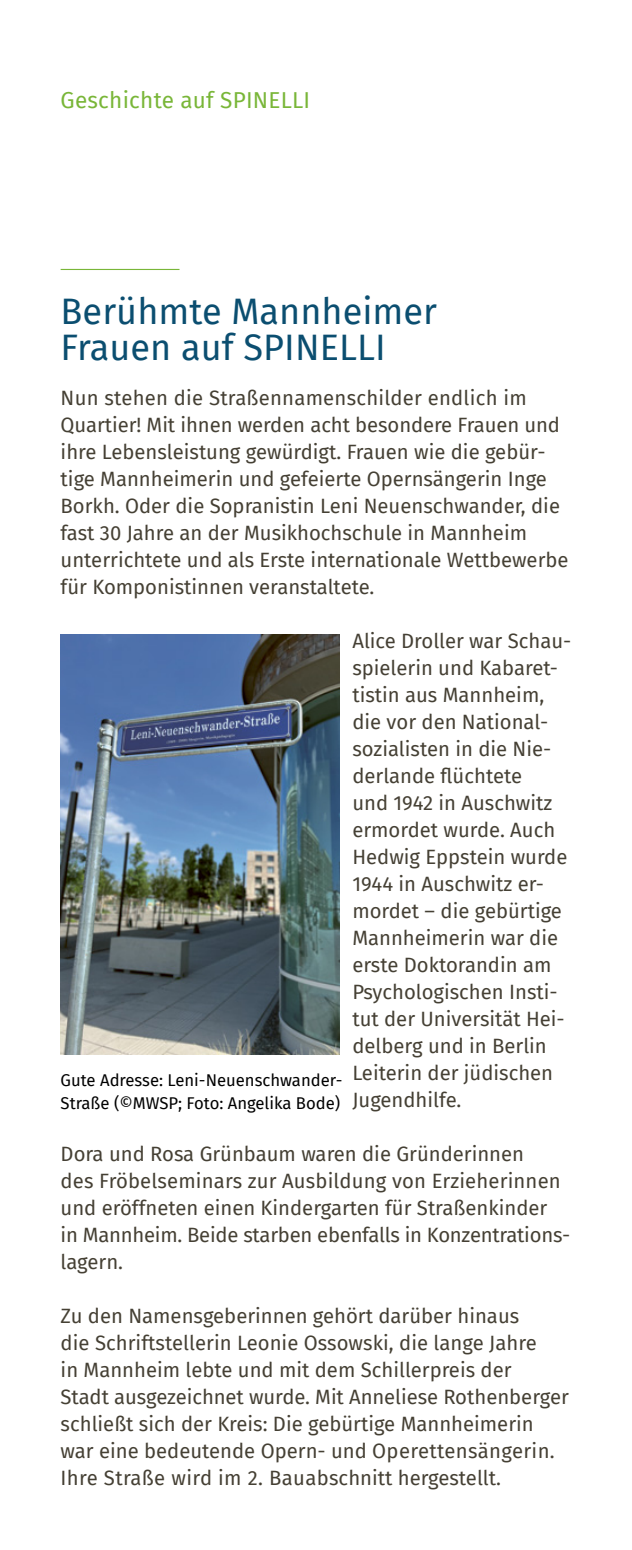
<style>
.page{position:relative;width:632px;height:1550px;background:#fff}
.page>*{position:absolute;margin:0;border:0;box-sizing:border-box;transform-origin:0 0}
.t1{font:36px/36px "Fira Sans";color:#0b4e70}
.t2{font:22.5px "Fira Sans";letter-spacing:.01em;color:#79b638}
.t3{font:20.25px/27px "Fira Sans";color:#454034}
.Bildunterschriften{font:16.65px/22.5px "Fira Sans";color:#000}
</style>
<div class="page">
<hr style="left:61px;top:269px;width:118px;height:1px;background:#79b638">
<img style="left:61px;top:635px;width:278px;height:419px">
<p class="t2" style="left:61px;top:83px;width:251px">Geschichte auf SPINELLI</p>
<p class="t1" style="left:61px;top:292px;width:378px">Berühmte Mannheimer<br>Frauen auf SPINELLI</p>
<p class="t3" style="left:61px;top:384px;width:509px">Nun stehen die Straßennamenschilder endlich im Quartier! Mit ihnen werden acht besondere Frauen und ihre Lebensleistung gewürdigt. Frauen wie die gebür&shy;tige Mannheimerin und gefeierte Opernsängerin Inge Borkh. Oder die Sopranistin Leni Neuenschwander, die fast 30 Jahre an der Musikhochschule in Mannheim unterrichtete und als Erste internationale Wettbewerbe für Komponistinnen veranstaltete.</p>
<p class="t3" style="left:352px;top:627px;width:220px">Alice Droller war Schau&shy;spielerin und Kabaret&shy;tistin aus Mannheim, die vor den National&shy;sozialisten in die Nie&shy;derlande flüchtete<br>und 1942 in Auschwitz ermordet wurde. Auch<br>Hedwig Eppstein wurde<br>1944 in Auschwitz er&shy;mordet – die gebürtige<br>Mannheimerin war die erste Doktorandin am<br>Psychologischen Insti&shy;tut der Universität Hei&shy;delberg und in Berlin<br>Leiterin der jüdischen<br>Jugendhilfe.</p>
<p class="t3" style="left:61px;top:1140px;width:508px">Dora und Rosa Grünbaum waren die Gründerinnen<br>des Fröbelseminars zur Ausbildung von Erzieherinnen und eröffneten einen Kindergarten für Straßenkinder in Mannheim. Beide starben ebenfalls in Konzentrations&shy;lagern.</p>
<p class="t3" style="left:61px;top:1302px;width:509px">Zu den Namensgeberinnen gehört darüber hinaus<br>die Schriftstellerin Leonie Ossowski, die lange Jahre<br>in Mannheim lebte und mit dem Schillerpreis der<br>Stadt ausgezeichnet wurde. Mit Anneliese Rothenberger schließt sich der Kreis: Die gebürtige Mannheimerin war eine bedeutende Opern- und Operettensängerin.<br>Ihre Straße wird im 2. Bauabschnitt hergestellt.</p>
<p class="Bildunterschriften" style="left:61px;top:1069px;width:283px">Gute Adresse: Leni-Neuenschwander-<br>Straße (©MWSP; Foto: Angelika Bode)</p>
</div>
